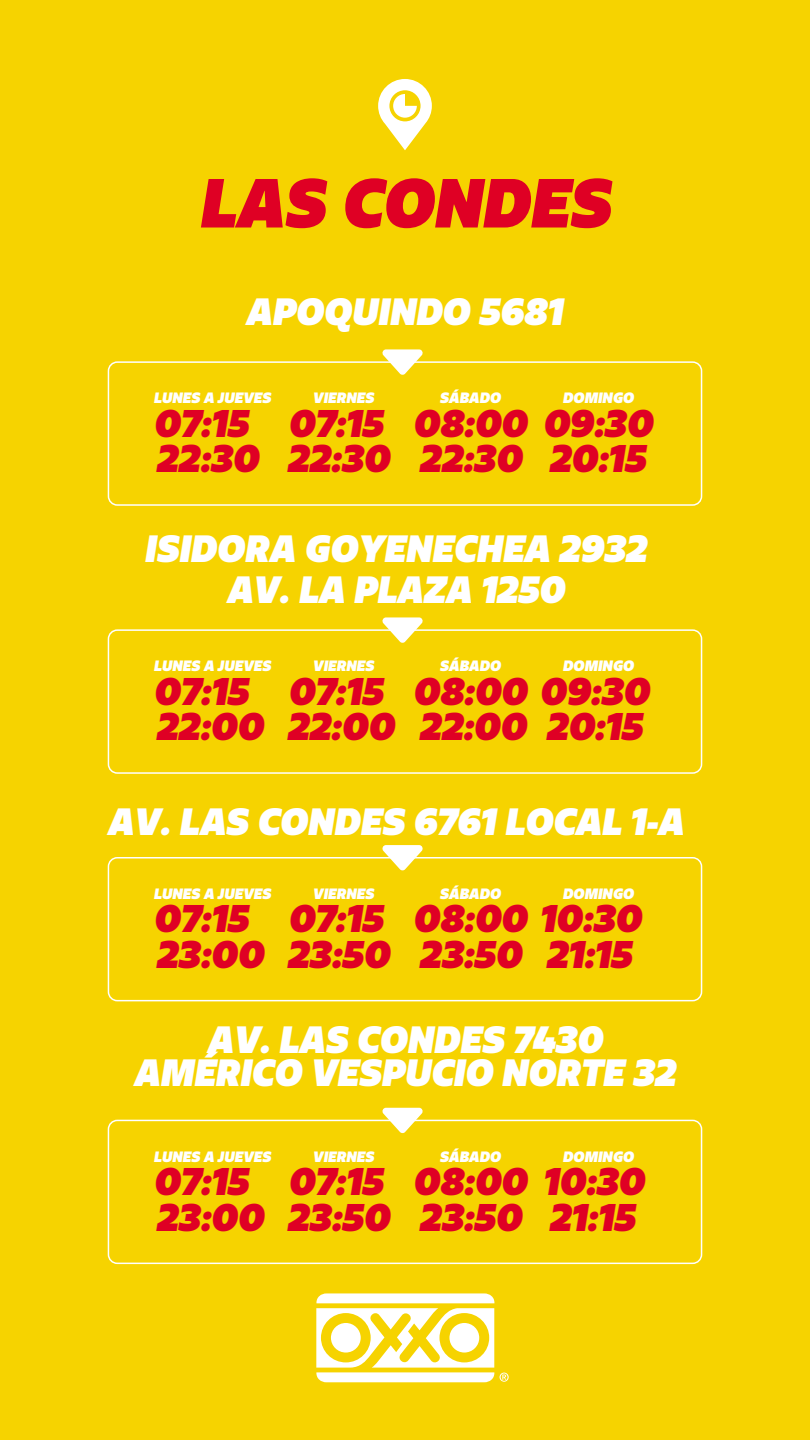
<style>
.page{position:relative;width:810px;height:1440px;background:#f6d300}
.page>*{position:absolute;margin:0;border:0;box-sizing:border-box;transform-origin:0 0}
.t1{font:italic 900 69.3px "Urbani";color:#df0024}
.t2{font:italic 900 38.62px/35.6px "Urbani";color:#df0024}
.t3{font:italic 900 38.03px/41px "Urbani";color:#fff;text-align:center}
.t4{font:italic 900 15px "Urbani";color:#fff}
</style>
<div class="page">
<svg style="left:378px;top:79px;width:54px;height:71px"></svg>
<svg style="left:316px;top:1293px;width:178px;height:89px"></svg>
<svg style="left:500px;top:1373px;width:9px;height:9px"></svg>
<div style="left:108px;top:361px;width:594px;height:145px;border:2px solid #fff;border-radius:9px"></div>
<svg style="left:381px;top:349px;width:43px;height:26px"></svg>
<div style="left:108px;top:629px;width:594px;height:145px;border:2px solid #fff;border-radius:9px"></div>
<svg style="left:381px;top:617px;width:43px;height:26px"></svg>
<div style="left:108px;top:857px;width:594px;height:144px;border:2px solid #fff;border-radius:9px"></div>
<svg style="left:381px;top:845px;width:43px;height:26px"></svg>
<div style="left:108px;top:1120px;width:594px;height:144px;border:2px solid #fff;border-radius:9px"></div>
<svg style="left:381px;top:1108px;width:43px;height:25px"></svg>
<h1 class="t1" style="left:198px;top:160px;width:413px">LAS CONDES</h1>
<p class="t3" style="left:245px;top:292px;width:319px">APOQUINDO 5681</p>
<p class="t4" style="left:153px;top:389px;width:119px">LUNES A JUEVES</p>
<p class="t2" style="left:153px;top:406px;width:107px">07:15<br>22:30</p>
<p class="t4" style="left:313px;top:389px;width:63px">VIERNES</p>
<p class="t2" style="left:287px;top:406px;width:104px">07:15<br>22:30</p>
<p class="t4" style="left:440px;top:389px;width:62px">SÁBADO</p>
<p class="t2" style="left:413px;top:406px;width:241px">08:00 09:30<br>22:30</p>
<p class="t4" style="left:563px;top:389px;width:73px">DOMINGO</p>
<p class="t2" style="left:549px;top:441px;width:98px">20:15</p>
<p class="t3" style="left:144px;top:529px;width:504px">ISIDORA GOYENECHEA 2932<br>AV. LA PLAZA 1250</p>
<p class="t4" style="left:153px;top:657px;width:119px">LUNES A JUEVES</p>
<p class="t2" style="left:153px;top:674px;width:111px">07:15<br>22:00</p>
<p class="t4" style="left:313px;top:657px;width:63px">VIERNES</p>
<p class="t2" style="left:287px;top:674px;width:109px">07:15<br>22:00</p>
<p class="t4" style="left:440px;top:657px;width:62px">SÁBADO</p>
<p class="t2" style="left:413px;top:674px;width:238px">08:00 09:30<br>22:00</p>
<p class="t4" style="left:563px;top:657px;width:73px">DOMINGO</p>
<p class="t2" style="left:546px;top:709px;width:98px">20:15</p>
<p class="t3" style="left:107px;top:802px;width:578px">AV. LAS CONDES 6761 LOCAL 1-A</p>
<p class="t4" style="left:153px;top:884px;width:119px">LUNES A JUEVES</p>
<p class="t2" style="left:153px;top:901px;width:112px">07:15<br>23:00</p>
<p class="t4" style="left:313px;top:884px;width:63px">VIERNES</p>
<p class="t2" style="left:287px;top:901px;width:104px">07:15<br>23:50</p>
<p class="t4" style="left:440px;top:884px;width:62px">SÁBADO</p>
<p class="t2" style="left:413px;top:901px;width:230px">08:00 10:30<br>23:50</p>
<p class="t4" style="left:563px;top:884px;width:73px">DOMINGO</p>
<p class="t2" style="left:546px;top:937px;width:87px">21:15</p>
<p class="t3" style="left:207px;top:1020px;width:397px">AV. LAS CONDES 7430</p>
<p class="t3" style="left:133px;top:1053px;width:544px">AMÉRICO VESPUCIO NORTE 32</p>
<p class="t4" style="left:153px;top:1147px;width:119px">LUNES A JUEVES</p>
<p class="t2" style="left:153px;top:1164px;width:112px">07:15<br>23:00</p>
<p class="t4" style="left:313px;top:1147px;width:63px">VIERNES</p>
<p class="t2" style="left:287px;top:1164px;width:104px">07:15<br>23:50</p>
<p class="t4" style="left:440px;top:1147px;width:62px">SÁBADO</p>
<p class="t2" style="left:413px;top:1164px;width:233px">08:00 10:30<br>23:50</p>
<p class="t4" style="left:563px;top:1147px;width:73px">DOMINGO</p>
<p class="t2" style="left:549px;top:1200px;width:87px">21:15</p>
</div>
